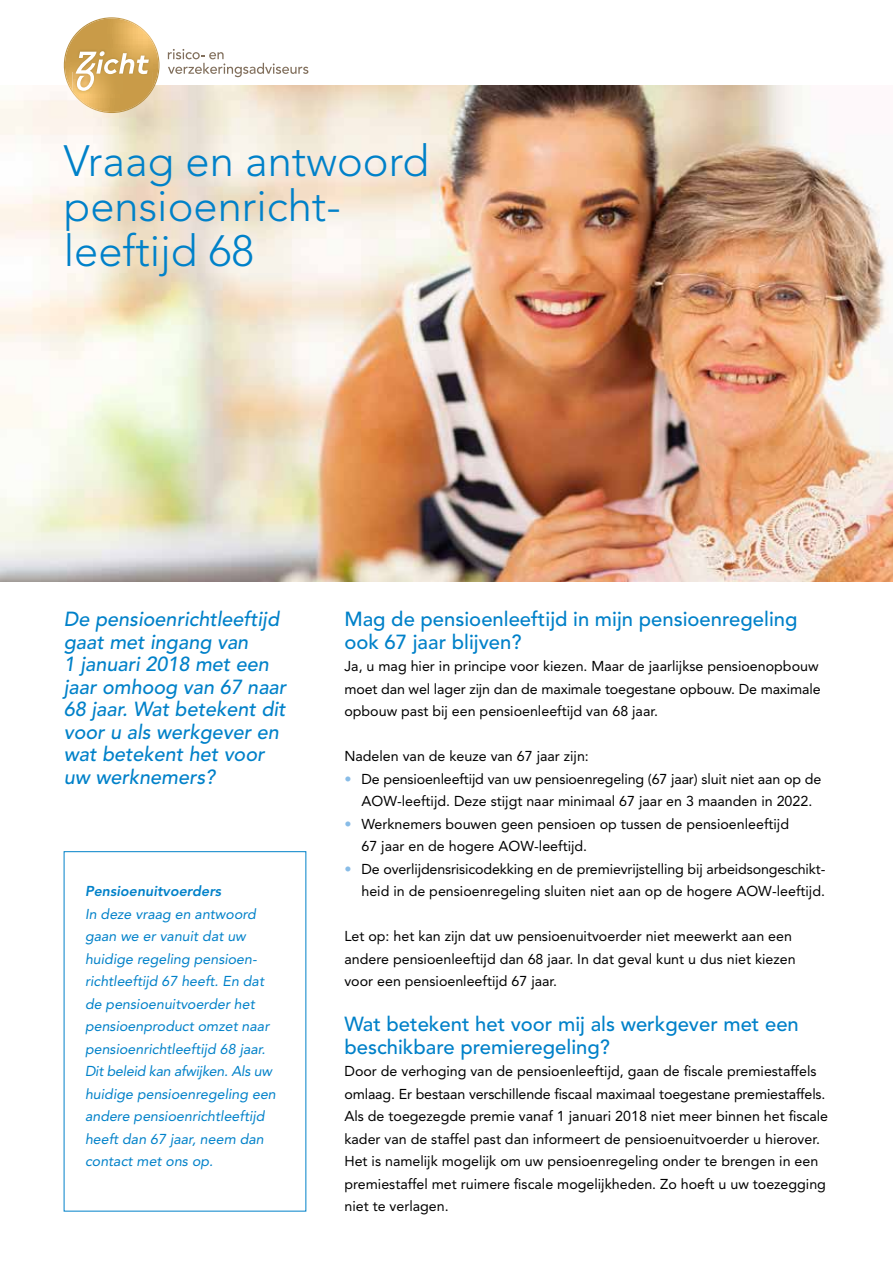
<style>
.page{position:relative;width:893px;height:1263px;background:#fff}
.page>*{position:absolute;margin:0;border:0;box-sizing:border-box;transform-origin:0 0}
.t1{font:300 43.5px/45px "Avenir LT Std";color:#0081c9}
.t2{font:italic 500 20.25px/22.5px "Avenir LT Std";color:#0081c9}
.t3{font:500 20.25px/22.5px "Avenir LT Std";color:#0081c9}
.t4{font:14.25px/22.5px "Avenir LT Std";color:#000}
.t5{font:italic 14.25px/22.5px "Avenir LT Std";color:#0081c9}
.t6{font:italic 800 14.25px "Avenir LT Std";color:#0081c9}
.s1{color:#88bce7}
</style>
<div class="page">
<img style="left:0;top:85px;width:893px;height:496px">
<svg style="left:168px;top:49px;width:140px;height:28px"></svg>
<svg style="left:64px;top:17px;width:96px;height:96px"></svg>
<h1 class="t1" style="left:64px;top:139px;width:367px">Vraag en antwoord pensioenricht&shy;leeftijd 68</h1>
<h2 class="t2" style="left:64px;top:609px;width:224px">De pensioenrichtleeftijd gaat met ingang van<br>1 januari 2018 met een jaar omhoog van 67 naar<br>68 jaar. Wat betekent dit voor u als werkgever en wat betekent het voor uw werknemers?</h2>
<h2 class="t3" style="left:344px;top:609px;width:455px">Mag de pensioenleeftijd in mijn pensioenregeling ook 67 jaar blijven?</h2>
<p class="t4" style="left:344px;top:655px;width:478px">Ja, u mag hier in principe voor kiezen. Maar de jaarlijkse pensioenopbouw moet dan wel lager zijn dan de maximale toegestane opbouw. De maximale opbouw past bij een pensioenleeftijd van 68 jaar.</p>
<p class="t4" style="left:344px;top:745px;width:246px">Nadelen van de keuze van 67 jaar zijn:</p>
<p class="t4" style="left:344px;top:768px;width:478px;text-align:center"><span class="s1">•</span> De pensioenleeftijd van uw pensioenregeling (67 jaar) sluit niet aan op de<br>AOW-leeftijd. Deze stijgt naar minimaal 67 jaar en 3 maanden in 2022.</p>
<p class="t4" style="left:361px;top:813px;width:429px;text-indent:-17px"><span class="s1">•</span> Werknemers bouwen geen pensioen op tussen de pensioenleeftijd<br>67 jaar en de hogere AOW-leeftijd.</p>
<p class="t4" style="left:344px;top:858px;width:483px;text-align:right"><span class="s1">•</span> De overlijdensrisicodekking en de premievrijstelling bij arbeidsongeschikt&shy;heid in de pensioenregeling sluiten niet aan op de hogere AOW-leeftijd.</p>
<p class="t4" style="left:344px;top:925px;width:453px">Let op: het kan zijn dat uw pensioenuitvoerder niet meewerkt aan een andere pensioenleeftijd dan 68 jaar. In dat geval kunt u dus niet kiezen voor een pensioenleeftijd 67 jaar.</p>
<h2 class="t3" style="left:344px;top:1014px;width:456px">Wat betekent het voor mij als werkgever met een beschikbare premieregeling?</h2>
<p class="t4" style="left:344px;top:1060px;width:485px">Door de verhoging van de pensioenleeftijd, gaan de fiscale premiestaffels omlaag. Er bestaan verschillende fiscaal maximaal toegestane premiestaffels.<br>Als de toegezegde premie vanaf 1 januari 2018 niet meer binnen het fiscale kader van de staffel past dan informeert de pensioenuitvoerder u hierover.<br>Het is namelijk mogelijk om uw pensioenregeling onder te brengen in een premiestaffel met ruimere fiscale mogelijkheden. Zo hoeft u uw toezegging niet te verlagen.</p>
<p class="t6" style="left:85px;top:883px;width:138px">Pensioenuitvoerders</p>
<p class="t5" style="left:85px;top:903px;width:192px">In deze vraag en antwoord gaan we er vanuit dat uw huidige regeling pensioen&shy;richtleeftijd 67 heeft. En dat de pensioenuitvoerder het pensioenproduct omzet naar pensioenrichtleeftijd 68 jaar.<br>Dit beleid kan afwijken. Als uw huidige pensioenregeling een andere pensioenrichtleeftijd heeft dan 67 jaar, neem dan contact met ons op.</p>
</div>
